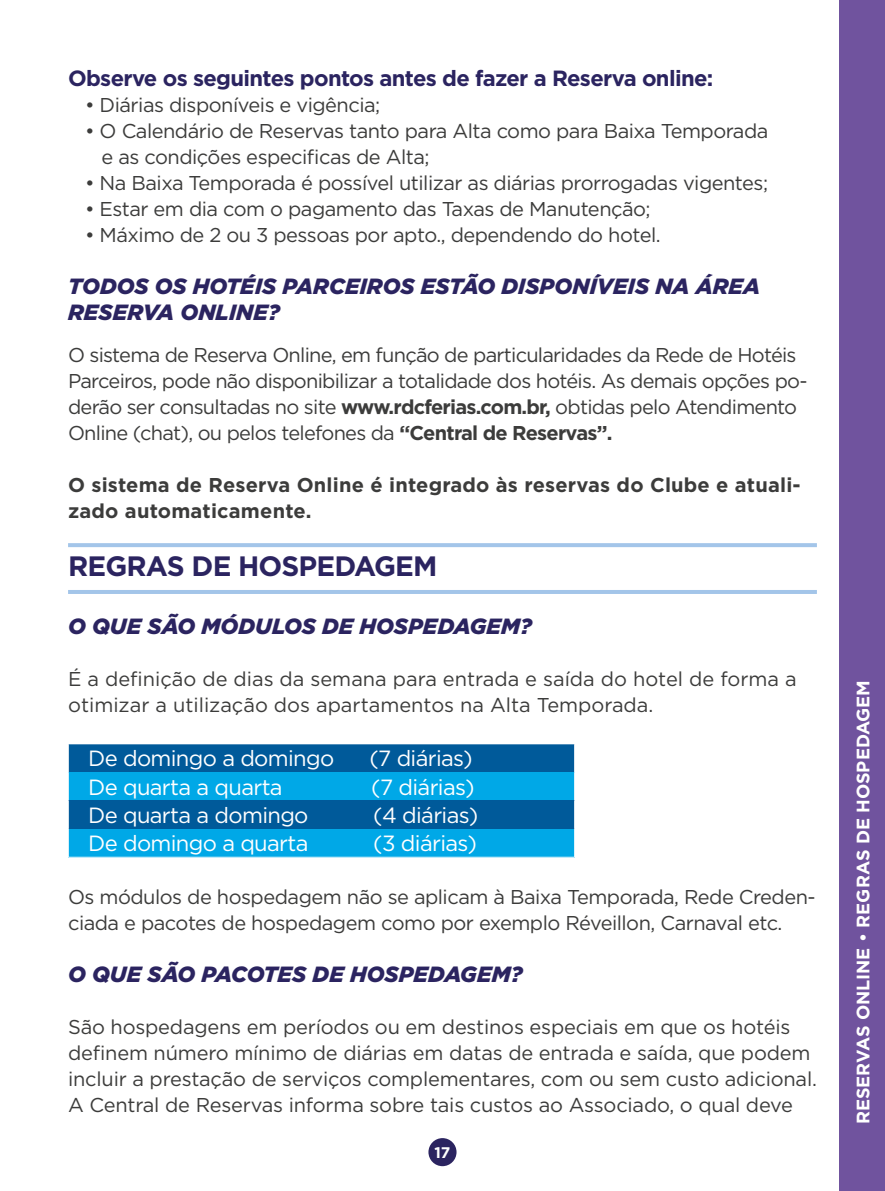
<style>
.page{position:relative;width:885px;height:1191px;background:#fff}
.page>*{position:absolute;margin:0;border:0;box-sizing:border-box;transform-origin:0 0}
.t1{font:700 28px "Gotham";letter-spacing:-.03em;color:#2b2460}
.t2{font:italic 900 22px/26px "Gotham";color:#2b2460}
.t3{font:22px "Gotham";letter-spacing:-.03em;color:#fff}
.t4{font:700 22px "Gotham";letter-spacing:-.03em;color:#2b2460}
.t5{font:20px/26px "Gotham";letter-spacing:-.025em;color:#3c3c3b}
.t6{font:20px/26px "Gotham";color:#3c3c3b}
.t7{font:700 20px/26px "Gotham";letter-spacing:.01em;color:#3c3c3b}
.t8{font:700 18px "Gotham";color:#fff}
.t9{font:700 15.4px "Gotham";color:#fff}
.s1{font-weight:700}
</style>
<div class="page">
<div style="left:839px;top:0;width:45px;height:1191px;background:#70539e"></div>
<div style="left:68px;top:744px;width:506px;height:28px;background:#005a9a"></div>
<div style="left:68px;top:772px;width:506px;height:28px;background:#00a8e7"></div>
<div style="left:68px;top:800px;width:506px;height:29px;background:#005a9a"></div>
<div style="left:68px;top:829px;width:506px;height:28px;background:#00a8e7"></div>
<svg style="left:68px;top:744px;width:1px;height:113px"></svg>
<svg style="left:574px;top:744px;width:1px;height:113px"></svg>
<div style="left:428px;top:1138px;width:28px;height:28px;background:#2b2460;border-radius:50%"></div>
<svg style="left:68px;top:543px;width:748px;height:4px;fill:#a3c5e9"></svg>
<hr style="left:68px;top:590px;width:748px;height:4px;background:#a3c5e9">
<p class="t4" style="left:68px;top:63px;width:646px">Observe os seguintes pontos antes de fazer a Reserva online:</p>
<p class="t5" style="left:85px;top:91px;width:297px">• Diárias disponíveis e vigência;</p>
<p class="t5" style="left:102px;top:117px;width:668px;text-indent:-16px">• O Calendário de Reservas tanto para Alta como para Baixa Temporada e as condições especificas de Alta;</p>
<p class="t5" style="left:85px;top:169px;width:684px">• Na Baixa Temporada é possível utilizar as diárias prorrogadas vigentes;</p>
<p class="t5" style="left:85px;top:195px;width:567px">• Estar em dia com o pagamento das Taxas de Manutenção;</p>
<p class="t5" style="left:85px;top:221px;width:577px">• Máximo de 2 ou 3 pessoas por apto., dependendo do hotel.</p>
<p class="t2" style="left:68px;top:273px;width:693px">TODOS OS HOTÉIS PARCEIROS ESTÃO DISPONÍVEIS NA ÁREA<br>RESERVA ONLINE?</p>
<p class="t5" style="left:68px;top:341px;width:740px">O sistema de Reserva Online, em função de particularidades da Rede de Hotéis Parceiros, pode não disponibilizar a totalidade dos hotéis. As demais opções po&shy;derão ser consultadas no site <span class="s1">www.rdcferias.com.br,</span> obtidas pelo Atendimento Online (chat), ou pelos telefones da <span class="s1">“Central de Reservas”.</span></p>
<p class="t7" style="left:68px;top:471px;width:734px">O sistema de Reserva Online é integrado às reservas do Clube e atuali&shy;zado automaticamente.</p>
<h1 class="t1" style="left:68px;top:547px;width:371px">REGRAS DE HOSPEDAGEM</h1>
<p class="t2" style="left:68px;top:613px;width:465px">O QUE SÃO MÓDULOS DE HOSPEDAGEM?</p>
<p class="t6" style="left:68px;top:665px;width:730px">É a definição de dias da semana para entrada e saída do hotel de forma a otimizar a utilização dos apartamentos na Alta Temporada.</p>
<p class="t3" style="left:88px;top:744px;width:248px">De domingo a domingo</p>
<p class="t3" style="left:369px;top:744px;width:105px">(7 diárias)</p>
<p class="t3" style="left:88px;top:773px;width:196px">De quarta a quarta</p>
<p class="t3" style="left:371px;top:773px;width:105px">(7 diárias)</p>
<p class="t3" style="left:88px;top:801px;width:222px">De quarta a domingo</p>
<p class="t3" style="left:373px;top:801px;width:106px">(4 diárias)</p>
<p class="t3" style="left:88px;top:829px;width:222px">De domingo a quarta</p>
<p class="t3" style="left:373px;top:829px;width:105px">(3 diárias)</p>
<p class="t5" style="left:68px;top:883px;width:749px">Os módulos de hospedagem não se aplicam à Baixa Temporada, Rede Creden&shy;ciada e pacotes de hospedagem como por exemplo Réveillon, Carnaval etc.</p>
<p class="t2" style="left:68px;top:960px;width:456px">O QUE SÃO PACOTES DE HOSPEDAGEM?</p>
<p class="t5" style="left:68px;top:1013px;width:750px">São hospedagens em períodos ou em destinos especiais em que os hotéis definem número mínimo de diárias em datas de entrada e saída, que podem incluir a prestação de serviços complementares, com ou sem custo adicional.<br>A Central de Reservas informa sobre tais custos ao Associado, o qual deve</p>
<p class="t9" style="left:434px;top:1142px;width:17px">17</p>
<p class="t8" style="left:851px;top:1124px;width:446px;rotate:-90deg">RESERVAS ONLINE • REGRAS DE HOSPEDAGEM</p>
</div>
